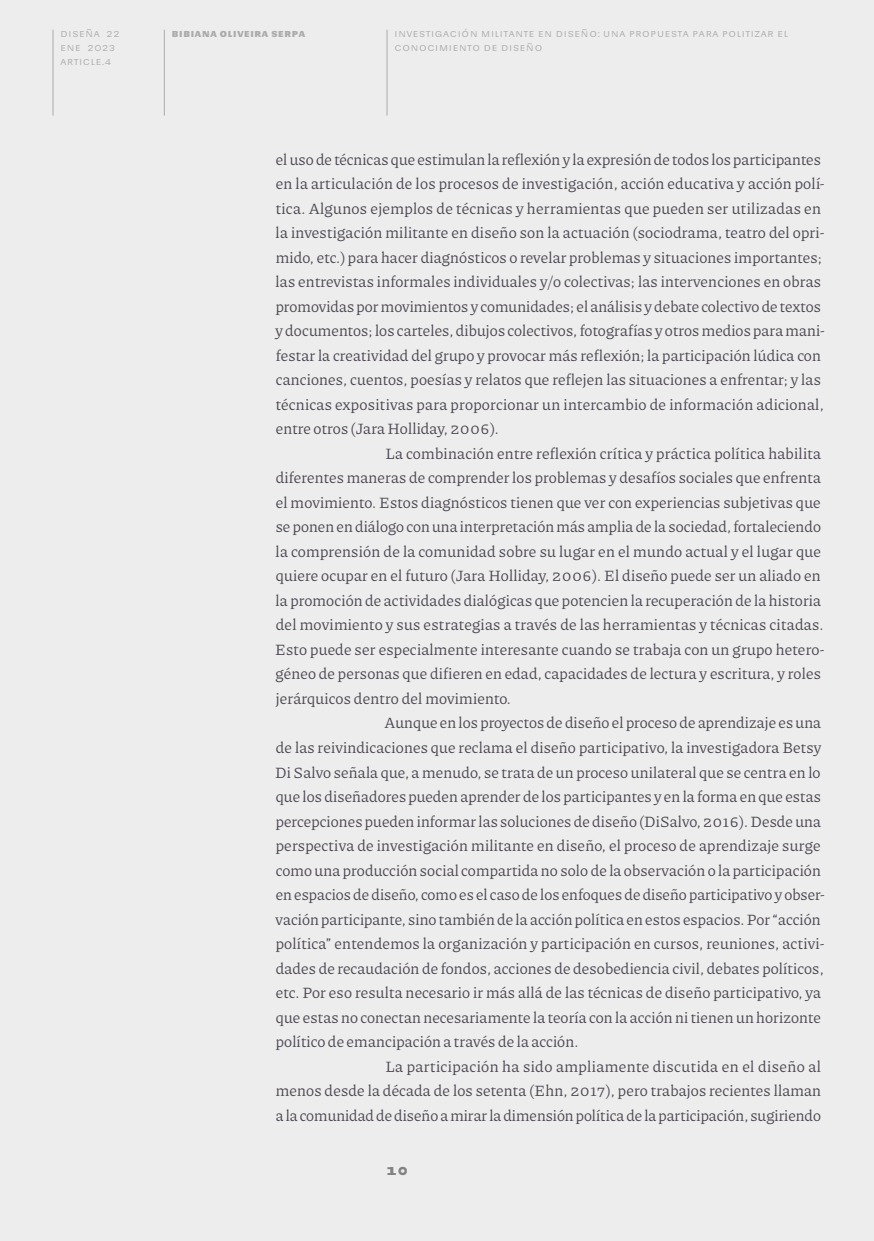
<style>
.page{position:relative;width:874px;height:1241px;background:#fff}
.page>*{position:absolute;margin:0;border:0;box-sizing:border-box;transform-origin:0 0}
.Texto_con_sangría{font:15.75px/24.5px "Piazzolla";letter-spacing:.01em;color:#4c4651}
.t1{font:700 14px "Sudamerican Grotesk";color:#828282}
.t2{font:10.5px/14px "Sudamerican Grotesk";letter-spacing:.07em;color:#ababab}
.t3{font:700 10.5px "Sudamerican Grotesk";letter-spacing:.07em;color:#ababab}
</style>
<div class="page">
<div style="left:0;top:0;width:873px;height:1240px;background:#ededed"></div>
<hr style="left:52px;top:30px;width:1px;height:85px;background:#ababab">
<hr style="left:164px;top:30px;width:1px;height:85px;background:#ababab">
<hr style="left:386px;top:30px;width:1px;height:85px;background:#ababab">
<p class="t2" style="left:60px;top:26px;width:61px">Diseña 22 ene 2023 article.4</p>
<p class="t3" style="left:172px;top:24px;width:135px">Bibiana Oliveira Serpa</p>
<p class="t2" style="left:394px;top:26px;width:395px">Investi gaci ón mi litante en di seño: Una propu esta para politizar el conoci mi ento de diseño</p>
<p class="Texto_con_sangría" style="left:275px;top:146px;width:550px">el uso de técnicas que estimulan la reflexión y la expresión de todos los participantes en la articulación de los procesos de investigación, acción educativa y acción polí&shy;tica. Algunos ejemplos de técnicas y herramientas que pueden ser utilizadas en la investigación militante en diseño son la actuación (sociodrama, teatro del opri&shy;mido, etc.) para hacer diagnósticos o revelar problemas y situaciones importantes; las entrevistas informales individuales y/o colectivas; las intervenciones en obras promovidas por movimientos y comunidades; el análisis y debate colectivo de textos y documentos; los carteles, dibujos colectivos, fotografías y otros medios para mani&shy;festar la creatividad del grupo y provocar más reflexión; la participación lúdica con canciones, cuentos, poesías y relatos que reflejen las situaciones a enfrentar; y las técnicas expositivas para proporcionar un intercambio de información adicional, entre otros (Jara Holliday, 2006).</p>
<p class="Texto_con_sangría" style="left:275px;top:440px;width:550px;text-indent:110px">La combinación entre reflexión crítica y práctica política habilita diferentes maneras de comprender los problemas y desafíos sociales que enfrenta el movimiento. Estos diagnósticos tienen que ver con experiencias subjetivas que se ponen en diálogo con una interpretación más amplia de la sociedad, fortaleciendo la comprensión de la comunidad sobre su lugar en el mundo actual y el lugar que quiere ocupar en el futuro (Jara Holliday, 2006). El diseño puede ser un aliado en la promoción de actividades dialógicas que potencien la recuperación de la historia del movimiento y sus estrategias a través de las herramientas y técnicas citadas.<br>Esto puede ser especialmente interesante cuando se trabaja con un grupo hetero&shy;géneo de personas que difieren en edad, capacidades de lectura y escritura, y roles jerárquicos dentro del movimiento.</p>
<p class="Texto_con_sangría" style="left:275px;top:710px;width:550px;text-indent:109px">Aunque en los proyectos de diseño el proceso de aprendizaje es una de las reivindicaciones que reclama el diseño participativo, la investigadora Betsy Di Salvo señala que, a menudo, se trata de un proceso unilateral que se centra en lo que los diseñadores pueden aprender de los participantes y en la forma en que estas percepciones pueden informar las soluciones de diseño (DiSalvo, 2016). Desde una perspectiva de investigación militante en diseño, el proceso de aprendizaje surge como una producción social compartida no solo de la observación o la participación en espacios de diseño, como es el caso de los enfoques de diseño participativo y obser&shy;vación participante, sino también de la acción política en estos espacios. Por “acción política” entendemos la organización y participación en cursos, reuniones, activi&shy;dades de recaudación de fondos, acciones de desobediencia civil, debates políticos, etc. Por eso resulta necesario ir más allá de las técnicas de diseño participativo, ya que estas no conectan necesariamente la teoría con la acción ni tienen un horizonte político de emancipación a través de la acción.</p>
<p class="Texto_con_sangría" style="left:275px;top:1053px;width:546px;text-align:justify;text-indent:110px">La participación ha sido ampliamente discutida en el diseño al menos desde la década de los setenta (Ehn, 2017), pero trabajos recientes llaman a la comunidad de diseño a mirar la dimensión política de la participación, sugiriendo</p>
<p class="t1" style="left:386px;top:1158px;width:23px">10</p>
</div>
